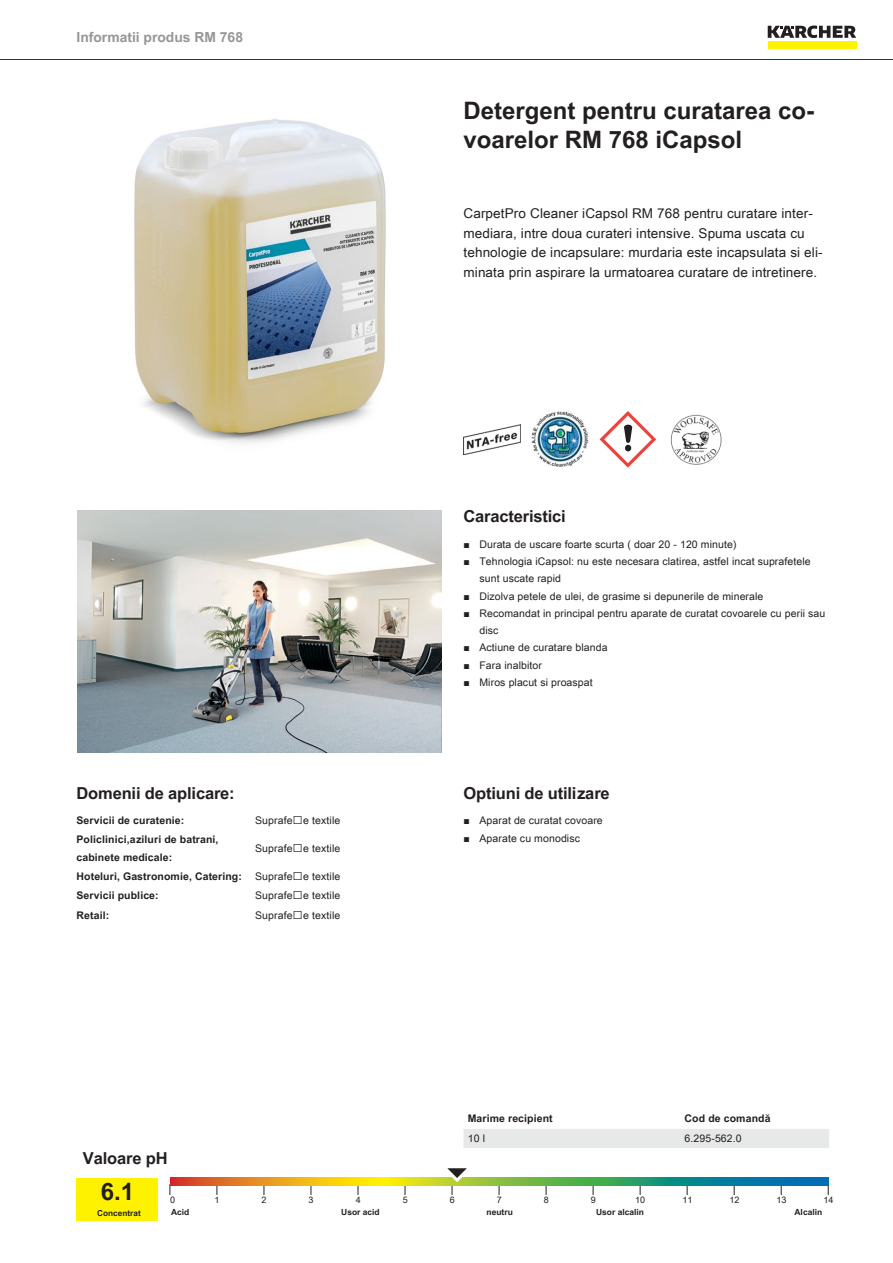
<style>
.page{position:relative;width:893px;height:1263px;background:#fff}
.page>*{position:absolute;margin:0;border:0;box-sizing:border-box;transform-origin:0 0}
.t1{font:700 24px/28.8px "Arial Unicode MS";color:#231f20}
.t2{font:700 16.5px "Arial Unicode MS";letter-spacing:-.01em;color:#231f20}
.t3{font:700 13.8px "Arial Unicode MS";color:#949698}
.t4{font:13.5px/19.5px "Arial Unicode MS";letter-spacing:.01em;color:#231f20}
.t5{font:10.5px/17.2px "Arial Unicode MS";letter-spacing:.01em;color:#231f20}
.t6{font:700 10.5px/17.2px "Arial Unicode MS";letter-spacing:.01em;color:#231f20}
.t7{font:9px "Arial Unicode MS";color:#231f20}
.t8{font:700 8.4px "Arial Unicode MS";color:#231f20}
.t9{font:700 8.25px "Arial Unicode MS";color:#231f20}
.s1{font-family:"Arial"}
</style>
<div class="page">
<hr style="left:0;top:59px;width:893px;height:1px;background:#231f20">
<div style="left:768px;top:42px;width:88px;height:7px;background:#fff200"></div>
<svg style="left:768px;top:26px;width:88px;height:12px"></svg>
<img style="left:134px;top:119px;width:252px;height:324px">
<img style="left:463px;top:424px;width:57px;height:30px">
<img style="left:531px;top:411px;width:57px;height:56px">
<svg style="left:600px;top:411px;width:56px;height:57px"></svg>
<img style="left:670px;top:414px;width:52px;height:51px">
<img style="left:77px;top:510px;width:365px;height:243px">
<div style="left:77px;top:1178px;width:81px;height:42px;background:#fff200"></div>
<svg style="left:170px;top:1178px;width:658px;height:8px"></svg>
<svg style="left:439px;top:1168px;width:39px;height:27px"></svg>
<div style="left:463px;top:1129px;width:366px;height:19px;background:#e7e8e8"></div>
<h3 class="t3" style="left:77px;top:27px;width:168px">Informatii produs RM 768</h3>
<h2 class="t2" style="left:77px;top:780px;width:160px">Domenii de aplicare:</h2>
<p class="t6" style="left:77px;top:812px;width:109px">Servicii de curatenie:</p>
<p class="t5" style="left:255px;top:811px;width:87px">Suprafețe textile</p>
<p class="t6" style="left:77px;top:831px;width:143px">Policlinici,aziluri de batrani, cabinete medicale:</p>
<p class="t5" style="left:255px;top:839px;width:87px">Suprafețe textile</p>
<p class="t6" style="left:77px;top:868px;width:167px">Hoteluri, Gastronomie, Catering:</p>
<p class="t5" style="left:255px;top:867px;width:87px">Suprafețe textile</p>
<p class="t6" style="left:77px;top:887px;width:84px">Servicii publice:</p>
<p class="t5" style="left:255px;top:887px;width:87px">Suprafețe textile</p>
<p class="t6" style="left:77px;top:907px;width:34px">Retail:</p>
<p class="t5" style="left:255px;top:906px;width:87px">Suprafețe textile</p>
<h1 class="t1" style="left:463px;top:97px;width:352px">Detergent pentru curatarea co&shy;voarelor RM 768 iCapsol</h1>
<p class="t4" style="left:463px;top:203px;width:361px">CarpetPro Cleaner iCapsol RM 768 pentru curatare inter&shy;mediara, intre doua curateri intensive. Spuma uscata cu tehnologie de incapsulare: murdaria este incapsulata si eli&shy;minata prin aspirare la urmatoarea curatare de intretinere.</p>
<h2 class="t2" style="left:463px;top:504px;width:104px">Caracteristici</h2>
<p class="t5" style="left:463px;top:535px;width:275px"><span class="s1">■</span> Durata de uscare foarte scurta ( doar 20 - 120 minute)</p>
<p class="t5" style="left:479px;top:553px;width:333px;text-indent:-16px"><span class="s1">■</span> Tehnologia iCapsol: nu este necesara clatirea, astfel incat suprafetele sunt uscate rapid</p>
<p class="t5" style="left:463px;top:587px;width:301px"><span class="s1">■</span> Dizolva petele de ulei, de grasime si depunerile de minerale</p>
<p class="t5" style="left:479px;top:604px;width:347px;text-indent:-16px"><span class="s1">■</span> Recomandat in principal pentru aparate de curatat covoarele cu perii sau disc</p>
<p class="t5" style="left:463px;top:639px;width:146px"><span class="s1">■</span> Actiune de curatare blanda</p>
<p class="t5" style="left:463px;top:656px;width:80px"><span class="s1">■</span> Fara inalbitor</p>
<p class="t5" style="left:463px;top:673px;width:131px"><span class="s1">■</span> Miros placut si proaspat</p>
<h2 class="t2" style="left:463px;top:780px;width:148px">Optiuni de utilizare</h2>
<p class="t5" style="left:463px;top:812px;width:141px"><span class="s1">■</span> Aparat de curatat covoare</p>
<p class="t5" style="left:463px;top:829px;width:118px"><span class="s1">■</span> Aparate cu monodisc</p>
<p class="t6" style="left:468px;top:1110px;width:87px">Marime recipient</p>
<p class="t6" style="left:685px;top:1110px;width:87px">Cod de comandă</p>
<p class="t5" style="left:468px;top:1129px;width:19px">10 l</p>
<p class="t5" style="left:685px;top:1129px;width:59px">6.295-562.0</p>
<h2 class="t2" style="left:83px;top:1146px;width:86px">Valoare pH</h2>
<h1 class="t1" style="left:101px;top:1178px;width:35px">6.1</h1>
<p class="t7" style="left:170px;top:1193px;width:7px">0</p>
<p class="t7" style="left:215px;top:1193px;width:7px">1</p>
<p class="t7" style="left:262px;top:1193px;width:7px">2</p>
<p class="t7" style="left:309px;top:1193px;width:7px">3</p>
<p class="t7" style="left:356px;top:1193px;width:7px">4</p>
<p class="t7" style="left:403px;top:1193px;width:7px">5</p>
<p class="t7" style="left:450px;top:1193px;width:7px">6</p>
<p class="t7" style="left:497px;top:1193px;width:7px">7</p>
<p class="t7" style="left:544px;top:1193px;width:7px">8</p>
<p class="t7" style="left:591px;top:1193px;width:7px">9</p>
<p class="t7" style="left:635px;top:1193px;width:12px">10</p>
<p class="t7" style="left:682px;top:1193px;width:12px">11</p>
<p class="t7" style="left:729px;top:1193px;width:12px">12</p>
<p class="t7" style="left:776px;top:1193px;width:12px">13</p>
<p class="t7" style="left:823px;top:1193px;width:12px">14</p>
<p class="t9" style="left:97px;top:1207px;width:45px">Concentrat</p>
<p class="t8" style="left:171px;top:1206px;width:20px">Acid</p>
<p class="t8" style="left:341px;top:1206px;width:40px">Usor acid</p>
<p class="t8" style="left:487px;top:1206px;width:28px">neutru</p>
<p class="t8" style="left:596px;top:1206px;width:49px">Usor alcalin</p>
<p class="t8" style="left:794px;top:1206px;width:29px">Alcalin</p>
</div>
